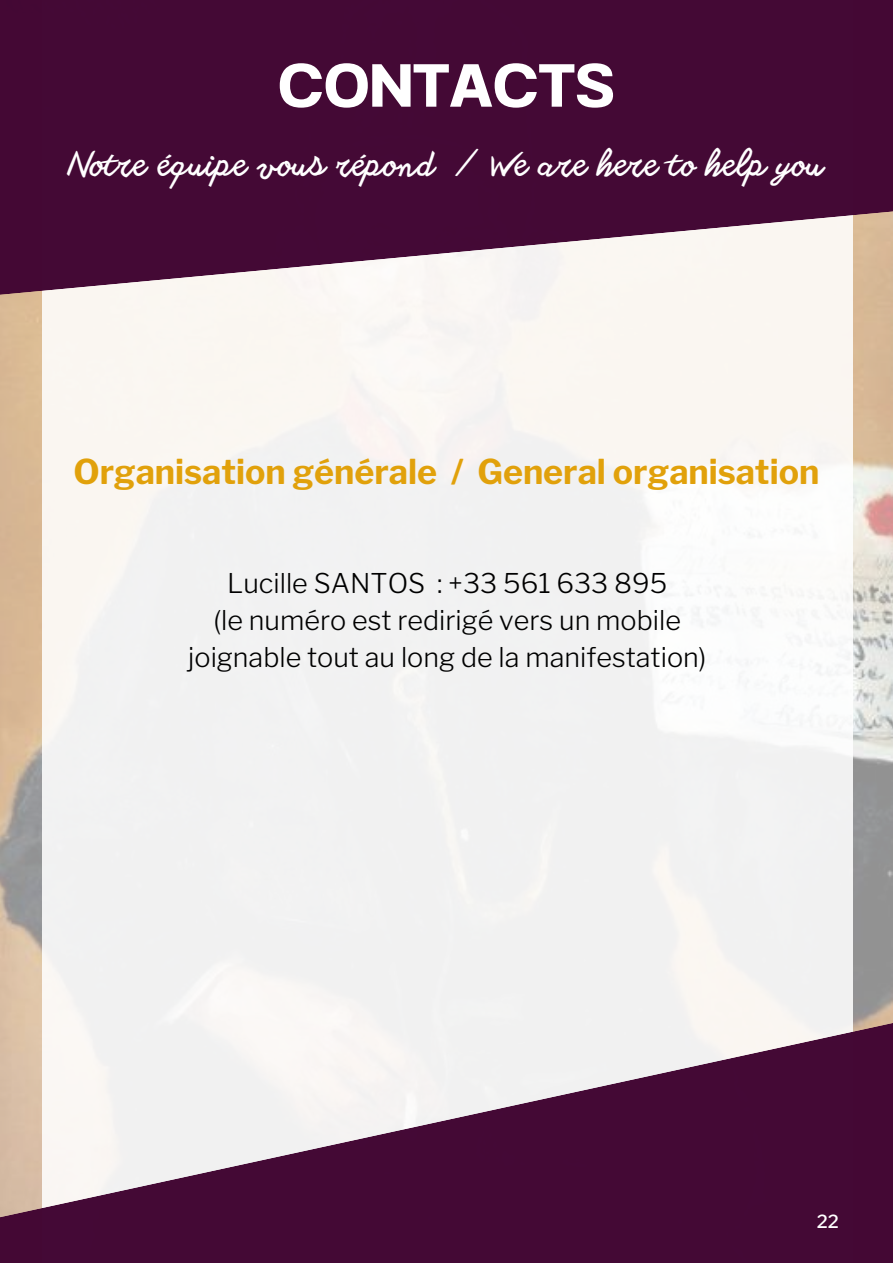
<style>
.page{position:relative;width:893px;height:1264px;background:#fff}
.page>*{position:absolute;margin:0;border:0;box-sizing:border-box;transform-origin:0 0}
.t1{font:700 60.6px "Anantason";color:#fff}
.t2{font:700 34.05px "Libre Franklin";color:#e1a10b}
.t3{font:300 33px "Another Shabby";color:#fff}
.t4{font:300 27px/37px "Libre Franklin";color:#000;text-align:center}
.t5{font:500 18px "Libre Franklin";color:#fff}
</style>
<div class="page">
<img style="left:0;top:309px;width:892px;height:673px">
<div style="left:42px;top:0;width:810px;height:1262px;background:#f2f2f2"></div>
<svg style="left:0;top:982px;width:892px;height:280px;fill:#440936"></svg>
<svg style="left:0;top:0;width:892px;height:309px;fill:#440935"></svg>
<h1 class="t1" style="left:278px;top:50px;width:338px">CONTACTS</h1>
<p class="t3" style="left:68px;top:148px;width:757px">Notre équipe vous répond / We are here to help you</p>
<p class="t2" style="left:73px;top:451px;width:747px">Organisation générale / General organisation</p>
<p class="t4" style="left:188px;top:564px;width:519px">Lucille SANTOS : +33 561 633 895<br>(le numéro est redirigé vers un mobile joignable tout au long de la manifestation)</p>
<p class="t5" style="left:816px;top:1210px;width:24px">22</p>
</div>
